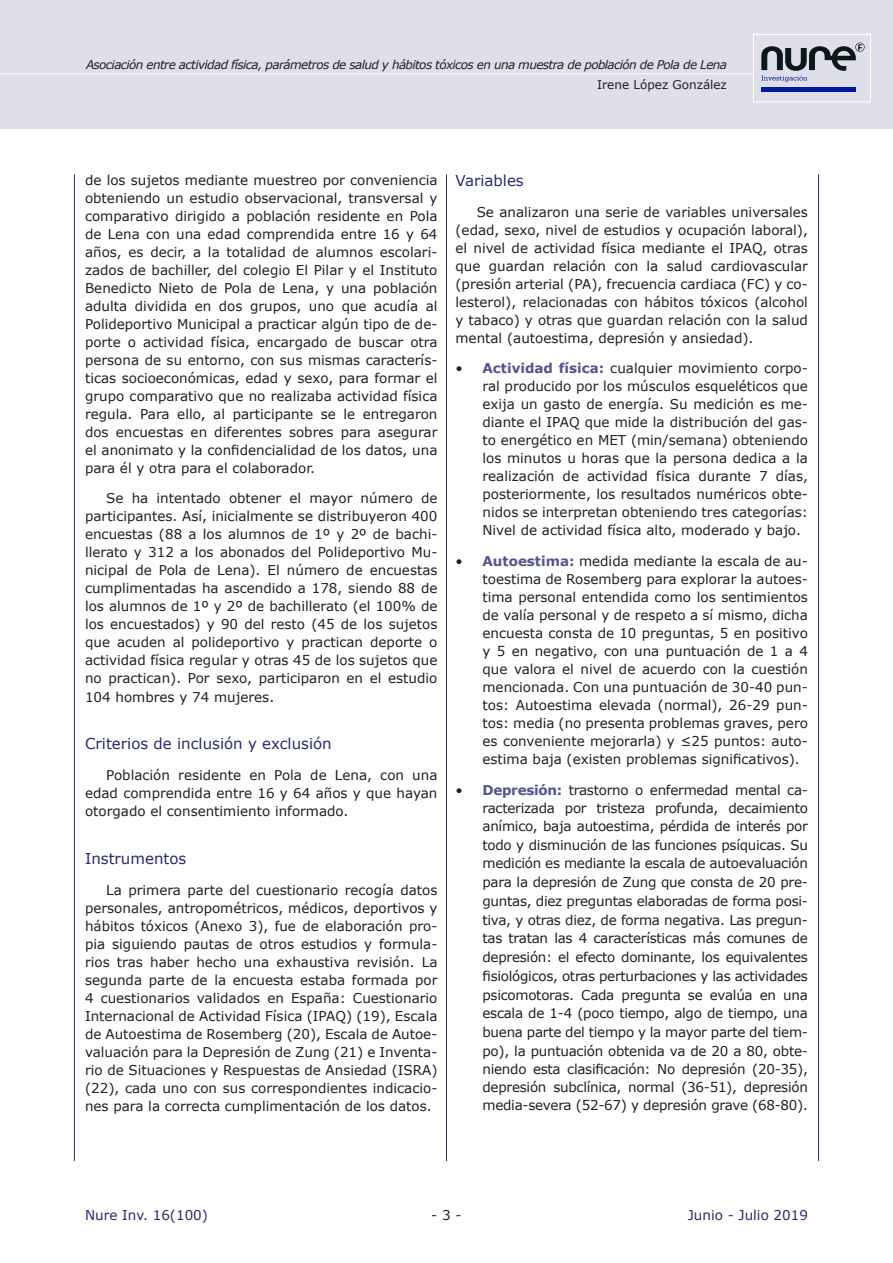
<style>
.page{position:relative;width:893px;height:1263px;background:#fff}
.page>*{position:absolute;margin:0;border:0;box-sizing:border-box;transform-origin:0 0}
.t1{font:18px "Myriad Pro";color:#fff}
.TITULO_2{font:15px "Verdana";color:#282a73}
.Texto{font:13.5px/18px "Verdana";color:#231f20;text-align:justify}
.t2{font:13.5px "Verdana";color:#282a73}
.t3{font:italic 12px "Verdana";letter-spacing:-.05em;color:#231f20}
.t4{font:12px "Verdana";color:#231f20}
.s1{font-weight:700;color:#53558f}
</style>
<div class="page">
<div style="left:1px;top:0;width:892px;height:128px;background:#dfdfea"></div>
<hr style="left:0;top:0;width:1px;height:128px;background:#dfdfea">
<hr style="left:446px;top:174px;width:1px;height:987px;background:#282a73">
<hr style="left:74px;top:174px;width:1px;height:987px;background:#282a73">
<hr style="left:818px;top:174px;width:1px;height:987px;background:#282a73">
<div style="left:753px;top:34px;width:118px;height:68px;background:#dfdfea;border:1px solid #fff"></div>
<svg style="left:761px;top:43px;width:103px;height:39px"></svg>
<hr style="left:761px;top:87px;width:95px;height:4px;background:#00199f">
<p class="t3" style="left:86px;top:56px;width:642px">Asociación entre actividad física, parámetros de salud y hábitos tóxicos en una muestra de población de Pola de Lena</p>
<p class="t4" style="left:597px;top:77px;width:131px">Irene López González</p>
<h1 class="t1" style="left:0;top:55px;width:838px">_____________________________________________________________________________________________</h1>
<p class="Texto" style="left:85px;top:171px;width:354px">de los sujetos mediante muestreo por conveniencia obteniendo un estudio observacional, transversal y comparativo dirigido a población residente en Pola de Lena con una edad comprendida entre 16 y 64 años, es decir, a la totalidad de alumnos escolari&shy;zados de bachiller, del colegio El Pilar y el Instituto Benedicto Nieto de Pola de Lena, y una población adulta dividida en dos grupos, uno que acudía al Polideportivo Municipal a practicar algún tipo de de&shy;porte o actividad física, encargado de buscar otra persona de su entorno, con sus mismas caracterís&shy;ticas socioeconómicas, edad y sexo, para formar el grupo comparativo que no realizaba actividad física regula. Para ello, al participante se le entregaron dos encuestas en diferentes sobres para asegurar el anonimato y la confidencialidad de los datos, una para él y otra para el colaborador.</p>
<p class="Texto" style="left:85px;top:489px;width:354px;text-indent:21px">Se ha intentado obtener el mayor número de participantes. Así, inicialmente se distribuyeron 400 encuestas (88 a los alumnos de 1º y 2º de bachi&shy;llerato y 312 a los abonados del Polideportivo Mu&shy;nicipal de Pola de Lena). El número de encuestas cumplimentadas ha ascendido a 178, siendo 88 de los alumnos de 1º y 2º de bachillerato (el 100% de los encuestados) y 90 del resto (45 de los sujetos que acuden al polideportivo y practican deporte o actividad física regular y otras 45 de los sujetos que no practican). Por sexo, participaron en el estudio 104 hombres y 74 mujeres.</p>
<p class="TITULO_2" style="left:85px;top:733px;width:248px">Criterios de inclusión y exclusión</p>
<p class="Texto" style="left:85px;top:766px;width:354px;text-indent:21px">Población residente en Pola de Lena, con una edad comprendida entre 16 y 64 años y que hayan otorgado el consentimiento informado.</p>
<p class="TITULO_2" style="left:85px;top:848px;width:103px">Instrumentos</p>
<p class="Texto" style="left:85px;top:880px;width:354px;text-indent:21px">La primera parte del cuestionario recogía datos personales, antropométricos, médicos, deportivos y hábitos tóxicos (Anexo 3), fue de elaboración pro&shy;pia siguiendo pautas de otros estudios y formula&shy;rios tras haber hecho una exhaustiva revisión. La segunda parte de la encuesta estaba formada por 4 cuestionarios validados en España: Cuestionario Internacional de Actividad Física (IPAQ) (19), Escala de Autoestima de Rosemberg (20), Escala de Autoe&shy;valuación para la Depresión de Zung (21) e Inventa&shy;rio de Situaciones y Respuestas de Ansiedad (ISRA) (22), cada uno con sus correspondientes indicacio&shy;nes para la correcta cumplimentación de los datos.</p>
<p class="TITULO_2" style="left:455px;top:170px;width:70px">Variables</p>
<p class="Texto" style="left:455px;top:203px;width:354px;text-indent:21px">Se analizaron una serie de variables universales (edad, sexo, nivel de estudios y ocupación laboral), el nivel de actividad física mediante el IPAQ, otras que guardan relación con la salud cardiovascular (presión arterial (PA), frecuencia cardiaca (FC) y co&shy;lesterol), relacionadas con hábitos tóxicos (alcohol y tabaco) y otras que guardan relación con la salud mental (autoestima, depresión y ansiedad).</p>
<p class="Texto" style="left:482px;top:359px;width:327px;text-indent:-27px">• <span class="s1">Actividad física:</span> cualquier movimiento corpo&shy;ral producido por los músculos esqueléticos que exija un gasto de energía. Su medición es me&shy;diante el IPAQ que mide la distribución del gas&shy;to energético en MET (min/semana) obteniendo los minutos u horas que la persona dedica a la realización de actividad física durante 7 días, posteriormente, los resultados numéricos obte&shy;nidos se interpretan obteniendo tres categorías:<br>Nivel de actividad física alto, moderado y bajo.</p>
<p class="Texto" style="left:482px;top:552px;width:327px;text-indent:-27px">• <span class="s1">Autoestima:</span> medida mediante la escala de au&shy;toestima de Rosemberg para explorar la autoes&shy;tima personal entendida como los sentimientos de valía personal y de respeto a sí mismo, dicha encuesta consta de 10 preguntas, 5 en positivo y 5 en negativo, con una puntuación de 1 a 4 que valora el nivel de acuerdo con la cuestión mencionada. Con una puntuación de 30-40 pun&shy;tos: Autoestima elevada (normal), 26-29 pun&shy;tos: media (no presenta problemas graves, pero es conveniente mejorarla) y ≤25 puntos: auto&shy;estima baja (existen problemas significativos).</p>
<p class="Texto" style="left:482px;top:780px;width:327px;line-height:18.6px;text-indent:-27px">• <span class="s1">Depresión:</span> trastorno o enfermedad mental ca&shy;racterizada por tristeza profunda, decaimiento anímico, baja autoestima, pérdida de interés por todo y disminución de las funciones psíquicas. Su medición es mediante la escala de autoevaluación para la depresión de Zung que consta de 20 pre&shy;guntas, diez preguntas elaboradas de forma posi&shy;tiva, y otras diez, de forma negativa. Las pregun&shy;tas tratan las 4 características más comunes de depresión: el efecto dominante, los equivalentes fisiológicos, otras perturbaciones y las actividades psicomotoras. Cada pregunta se evalúa en una escala de 1-4 (poco tiempo, algo de tiempo, una buena parte del tiempo y la mayor parte del tiem&shy;po), la puntuación obtenida va de 20 a 80, obte&shy;niendo esta clasificación: No depresión (20-35), depresión subclínica, normal (36-51), depresión media-severa (52-67) y depresión grave (68-80).</p>
<p class="t2" style="left:85px;top:1206px;width:124px">Nure Inv. 16(100)</p>
<p class="Texto" style="left:431px;top:1206px;width:32px">- 3 -</p>
<p class="t2" style="left:688px;top:1206px;width:122px">Junio - Julio 2019</p>
</div>
